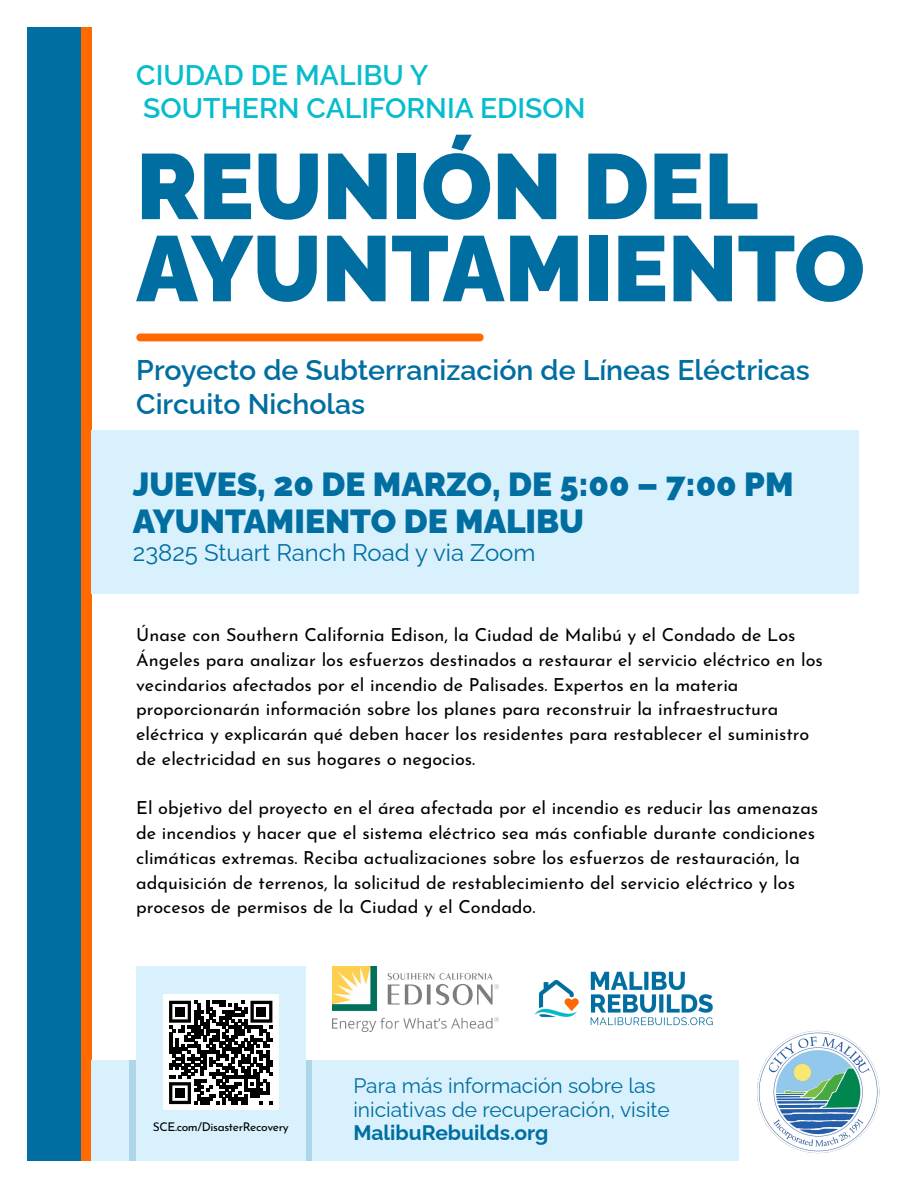
<style>
.page{position:relative;width:918px;height:1188px;background:#fff}
.page>*{position:absolute;margin:0;border:0;box-sizing:border-box;transform-origin:0 0}
.t1{font:900 92.4px/82.2px "Raleway";color:#006ea0}
.t2{font:900 33.45px/37.2px "Raleway";color:#006ea0}
.t3{font:600 28.5px/33.8px "Raleway";color:#006ea0}
.t4{font:600 28.35px "Raleway";color:#07bdcd}
.t5{font:24px "Raleway";color:#006ea0}
.t6{font:21px/23.7px "Raleway";color:#006ea0}
.t7{font:18px/24.8px "Josefin Sans";color:#000}
.t8{font:12px "Josefin Sans";letter-spacing:-.03em;color:#000}
.s1{font-weight:700}
</style>
<div class="page">
<div style="left:140px;top:334px;width:340px;height:7px;background:#ff6900"></div>
<div style="left:27px;top:27px;width:54px;height:1134px;background:#006ea0"></div>
<div style="left:81px;top:27px;width:11px;height:1134px;background:#ff6900"></div>
<div style="left:92px;top:1060px;width:647px;height:101px;background:#d9f1fd"></div>
<div style="left:305px;top:1060px;width:7px;height:101px;background:#add6ea"></div>
<div style="left:129px;top:1060px;width:7px;height:101px;background:#add6ea"></div>
<img style="left:333px;top:966px;width:165px;height:65px">
<div style="left:92px;top:431px;width:767px;height:163px;background:#d9f1fd"></div>
<img style="left:534px;top:971px;width:179px;height:55px">
<img style="left:757px;top:1030px;width:123px;height:124px">
<div style="left:136px;top:966px;width:169px;height:195px;background:#d9f1fd"></div>
<div style="left:163px;top:994px;width:116px;height:116px;background:#fff"></div>
<svg style="left:169px;top:1001px;width:103px;height:103px"></svg>
<div style="left:175px;top:1007px;width:10px;height:9px;background:#000"></div>
<div style="left:257px;top:1007px;width:9px;height:9px;background:#000"></div>
<div style="left:175px;top:1088px;width:10px;height:10px;background:#000"></div>
<h3 class="t4" style="left:136px;top:58px;width:294px">CIUDAD DE MALIBU Y</h3>
<h1 class="t4" style="left:143px;top:92px;width:444px">SOUTHERN CALIFORNIA EDISON</h1>
<p class="t1" style="left:136px;top:145px;width:730px">REUNIÓN DEL<br>AYUNTAMIENTO</p>
<h4 class="t3" style="left:136px;top:353px;width:675px">Proyecto de Subterranización de Líneas Eléctricas<br>Circuito Nicholas</h4>
<h2 class="t2" style="left:133px;top:466px;width:662px">JUEVES, 20 DE MARZO, DE 5:00 – 7:00 PM<br>AYUNTAMIENTO DE MALIBU</h2>
<h6 class="t5" style="left:133px;top:539px;width:404px">23825 Stuart Ranch Road y via Zoom</h6>
<h6 class="t7" style="left:136px;top:624px;width:688px">Únase con Southern California Edison, la Ciudad de Malibú y el Condado de Los Ángeles para analizar los esfuerzos destinados a restaurar el servicio eléctrico en los vecindarios afectados por el incendio de Palisades. Expertos en la materia proporcionarán información sobre los planes para reconstruir la infraestructura eléctrica y explicarán qué deben hacer los residentes para restablecer el suministro de electricidad en sus hogares o negocios.</h6>
<p class="t7" style="left:136px;top:797px;width:684px">El objetivo del proyecto en el área afectada por el incendio es reducir las amenazas de incendios y hacer que el sistema eléctrico sea más confiable durante condiciones climáticas extremas. Reciba actualizaciones sobre los esfuerzos de restauración, la adquisición de terrenos, la solicitud de restablecimiento del servicio eléctrico y los procesos de permisos de la Ciudad y el Condado.</p>
<p class="t8" style="left:153px;top:1122px;width:137px">SCE.com/DisasterRecovery</p>
<p class="t6" style="left:353px;top:1074px;width:318px">Para más información sobre las iniciativas de recuperación, visite<br><span class="s1">MalibuRebuilds.org</span></p>
</div>
